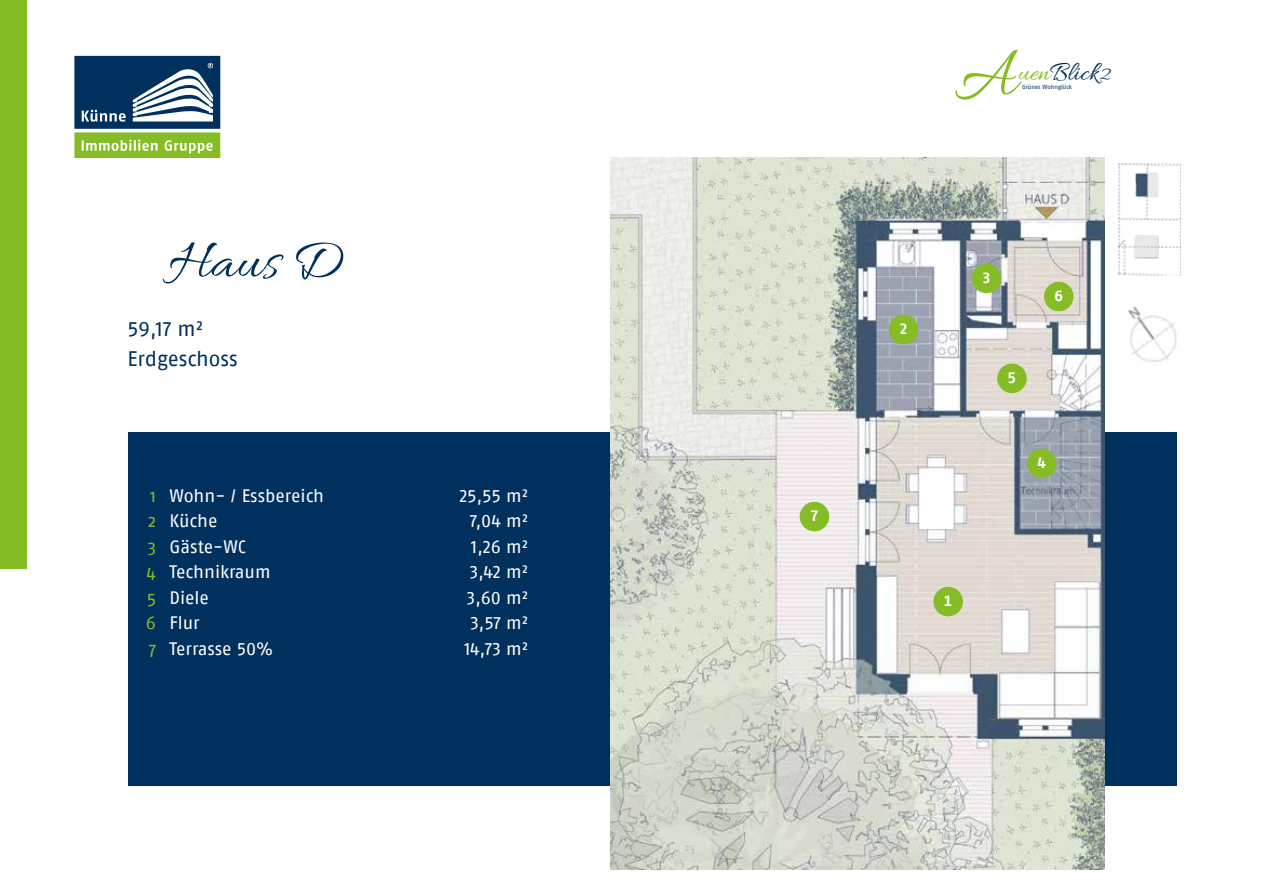
<style>
.page{position:relative;width:1263px;height:893px;background:#fff}
.page>*{position:absolute;margin:0;border:0;box-sizing:border-box;transform-origin:0 0}
.t1{font:72.75px "Allura";color:#86bc25}
.t2{font:57px "Allura";color:#00305d}
.t3{font:27.3px "Allura";color:#00305d}
.t4{font:21px/30px "Fago No Regular LF";color:#00305d}
.t5{font:18px "Fago No Regular LF";letter-spacing:-.005em;color:#fff}
.t6{font:18px/25.5px "Fago No";color:#86bc25;text-align:justify}
.t7{font:700 15px "Fago Offc Pro";color:#fff}
.t8{font:6px "Fago No";color:#00305d}
.s1{color:#86bc25}
.s2{font-size:19.65px}
</style>
<div class="page">
<div style="left:0;top:0;width:27px;height:569px;background:#86bc25"></div>
<div style="left:128px;top:432px;width:1048px;height:354px;background:#00305d"></div>
<svg style="left:74px;top:56px;width:146px;height:102px"></svg>
<img style="left:1104px;top:288px;width:73px;height:91px">
<img style="left:1119px;top:164px;width:61px;height:111px">
<img style="left:610px;top:158px;width:494px;height:711px">
<div style="left:933px;top:587px;width:30px;height:29px;background:#86bc25;border-radius:50%"></div>
<div style="left:889px;top:315px;width:29px;height:29px;background:#86bc25;border-radius:50%"></div>
<div style="left:1027px;top:449px;width:29px;height:29px;background:#86bc25;border-radius:50%"></div>
<div style="left:972px;top:264px;width:29px;height:29px;background:#86bc25;border-radius:50%"></div>
<div style="left:997px;top:364px;width:30px;height:29px;background:#86bc25;border-radius:50%"></div>
<div style="left:1044px;top:282px;width:29px;height:29px;background:#86bc25;border-radius:50%"></div>
<div style="left:800px;top:502px;width:29px;height:29px;background:#86bc25;border-radius:50%"></div>
<h2 class="t2" style="left:168px;top:230px;width:175px">Haus D</h2>
<p class="t4" style="left:128px;top:313px;width:112px">59,17 m²<br>Erdgeschoss</p>
<p class="t6" style="left:146px;top:482px;width:12px">1<br>2<br>3<br>4<br>5<br>6<br>7</p>
<p class="t5" style="left:169px;top:485px;width:156px">Wohn- / Essbereich</p>
<p class="t5" style="left:459px;top:485px;width:70px">25,55 m²</p>
<p class="t5" style="left:169px;top:511px;width:50px">Küche</p>
<p class="t5" style="left:470px;top:511px;width:60px">7,04 m²</p>
<p class="t5" style="left:169px;top:536px;width:78px">Gäste-WC</p>
<p class="t5" style="left:471px;top:536px;width:58px">1,26 m²</p>
<p class="t5" style="left:169px;top:562px;width:103px">Technikraum</p>
<p class="t5" style="left:470px;top:562px;width:60px">3,42 m²</p>
<p class="t5" style="left:169px;top:587px;width:41px">Diele</p>
<p class="t5" style="left:467px;top:587px;width:63px">3,60 m²</p>
<p class="t5" style="left:169px;top:613px;width:32px">Flur</p>
<p class="t5" style="left:470px;top:613px;width:59px">3,57 m²</p>
<p class="t5" style="left:169px;top:638px;width:105px">Terrasse 50%</p>
<p class="t5" style="left:464px;top:638px;width:65px">14,73 m²</p>
<p class="t7" style="left:810px;top:507px;width:10px">7</p>
<h1 class="t1" style="left:955px;top:34px;width:63px">A</h1>
<h3 class="t3" style="left:1018px;top:57px;width:94px"><span class="s1">uen</span>Blick<span class="s2">2</span></h3>
<p class="t8" style="left:1022px;top:84px;width:51px">Grünes Wohnglück</p>
<p class="t7" style="left:899px;top:320px;width:10px">2</p>
<p class="t7" style="left:982px;top:269px;width:10px">3</p>
<p class="t7" style="left:1008px;top:369px;width:10px">5</p>
<p class="t7" style="left:1054px;top:287px;width:10px">6</p>
<p class="t7" style="left:1037px;top:454px;width:10px">4</p>
<p class="t7" style="left:944px;top:592px;width:10px">1</p>
</div>
